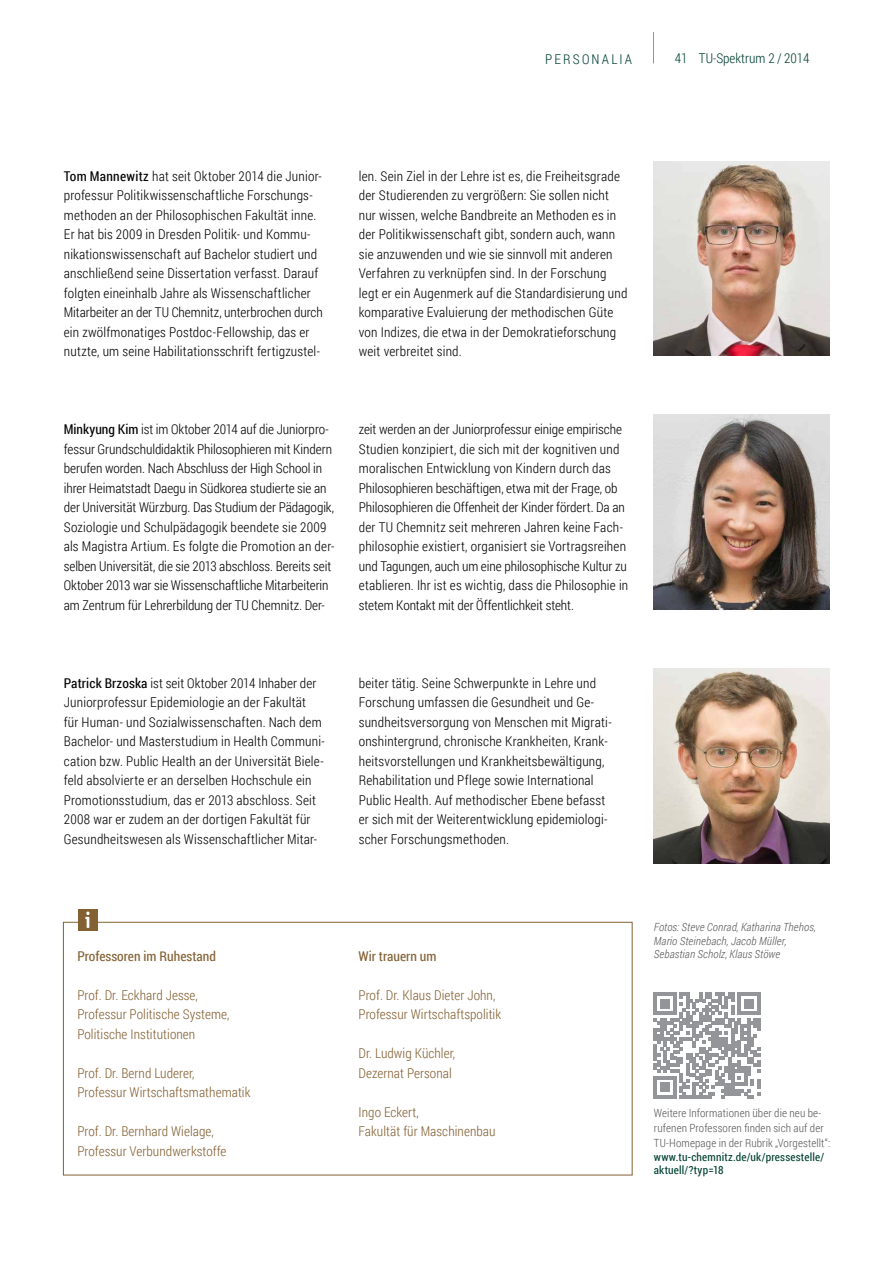
<style>
.page{position:relative;width:893px;height:1263px;background:#fff}
.page>*{position:absolute;margin:0;border:0;box-sizing:border-box;transform-origin:0 0}
.t1{font:300 13.5px/19.5px "Roboto Condensed";letter-spacing:.015em;color:#000}
.t2{font:300 13.5px/19.5px "Roboto Condensed";letter-spacing:-.005em;color:#000}
.t3{font:300 13.5px/19.5px "Roboto Condensed";letter-spacing:.005em;color:#836134}
.t4{font:13.5px "Roboto Condensed";color:#836134}
.t5{font:300 13.5px "Roboto Condensed";color:#004131}
.t6{font:300 13.5px "Roboto Condensed";letter-spacing:.16em;color:#004131}
.t7{font:300 11.25px/15px "Roboto Condensed";letter-spacing:.015em;color:#58595b}
.t8{font:italic 300 11.25px/13.5px "Roboto Condensed";letter-spacing:.01em;color:#58595b}
.t9{font:11.25px/13.5px "Roboto Condensed";letter-spacing:.015em;color:#004131}
.s1{font-weight:400}
</style>
<div class="page">
<hr style="left:653px;top:32px;width:1px;height:31px;background:#939598">
<img style="left:654px;top:161px;width:175px;height:195px">
<img style="left:654px;top:669px;width:175px;height:194px">
<img style="left:654px;top:415px;width:175px;height:194px">
<div style="left:63px;top:922px;width:569px;height:253px;border:1px solid #836134"></div>
<div style="left:79px;top:909px;width:19px;height:22px;background:#836134"></div>
<svg style="left:85px;top:911px;width:5px;height:17px"></svg>
<svg style="left:654px;top:992px;width:106px;height:107px"></svg>
<p class="t6" style="left:545px;top:50px;width:88px">PERSONALIA</p>
<p class="t5" style="left:675px;top:49px;width:136px">41 TU-Spektrum 2 / 2014</p>
<p class="t1" style="left:64px;top:166px;width:261px"><span class="s1">Tom Mannewitz</span> hat seit Oktober 2014 die Junior&shy;professur Politikwissenschaftliche Forschungs&shy;methoden an der Philosophischen Fakultät inne.<br>Er hat bis 2009 in Dresden Politik- und Kommu&shy;nikationswissenschaft auf Bachelor studiert und anschließend seine Dissertation verfasst. Darauf folgten eineinhalb Jahre als Wissenschaftlicher Mitarbeiter an der TU Chemnitz, unterbrochen durch ein zwölfmonatiges Postdoc-Fellowship, das er nutzte, um seine Habilitationsschrift fertigzustel-</p>
<p class="t1" style="left:359px;top:166px;width:270px">len. Sein Ziel in der Lehre ist es, die Freiheitsgrade der Studierenden zu vergrößern: Sie sollen nicht nur wissen, welche Bandbreite an Methoden es in der Politikwissenschaft gibt, sondern auch, wann sie anzuwenden und wie sie sinnvoll mit anderen Verfahren zu verknüpfen sind. In der Forschung legt er ein Augenmerk auf die Standardisierung und komparative Evaluierung der methodischen Güte von Indizes, die etwa in der Demokratieforschung weit verbreitet sind.</p>
<p class="t2" style="left:64px;top:419px;width:272px"><span class="s1">Minkyung Kim</span> ist im Oktober 2014 auf die Juniorpro&shy;fessur Grundschuldidaktik Philosophieren mit Kindern berufen worden. Nach Abschluss der High School in ihrer Heimatstadt Daegu in Südkorea studierte sie an der Universität Würzburg. Das Studium der Pädagogik, Soziologie und Schulpädagogik beendete sie 2009 als Magistra Artium. Es folgte die Promotion an der&shy;selben Universität, die sie 2013 abschloss. Bereits seit Oktober 2013 war sie Wissenschaftliche Mitarbeiterin am Zentrum für Lehrerbildung der TU Chemnitz. Der-</p>
<p class="t1" style="left:359px;top:419px;width:271px">zeit werden an der Juniorprofessur einige empirische Studien konzipiert, die sich mit der kognitiven und moralischen Entwicklung von Kindern durch das Philosophieren beschäftigen, etwa mit der Frage, ob Philosophieren die Offenheit der Kinder fördert. Da an der TU Chemnitz seit mehreren Jahren keine Fach&shy;philosophie existiert, organisiert sie Vortragsreihen und Tagungen, auch um eine philosophische Kultur zu etablieren. Ihr ist es wichtig, dass die Philosophie in stetem Kontakt mit der Öffentlichkeit steht.</p>
<p class="t1" style="left:64px;top:673px;width:263px"><span class="s1">Patrick Brzoska</span> ist seit Oktober 2014 Inhaber der Juniorprofessur Epidemiologie an der Fakultät<br>für Human- und Sozialwissenschaften. Nach dem Bachelor- und Masterstudium in Health Communi&shy;cation bzw. Public Health an der Universität Biele&shy;feld absolvierte er an derselben Hochschule ein Promotionsstudium, das er 2013 abschloss. Seit 2008 war er zudem an der dortigen Fakultät für Gesundheitswesen als Wissenschaftlicher Mitar-</p>
<p class="t1" style="left:359px;top:673px;width:254px">beiter tätig. Seine Schwerpunkte in Lehre und Forschung umfassen die Gesundheit und Ge&shy;sundheitsversorgung von Menschen mit Migrati&shy;onshintergrund, chronische Krankheiten, Krank&shy;heitsvorstellungen und Krankheitsbewältigung, Rehabilitation und Pflege sowie International Public Health. Auf methodischer Ebene befasst er sich mit der Weiterentwicklung epidemiologi&shy;scher Forschungsmethoden.</p>
<p class="t4" style="left:77px;top:947px;width:140px">Professoren im Ruhestand</p>
<p class="t3" style="left:77px;top:985px;width:154px">Prof. Dr. Eckhard Jesse,<br>Professur Politische Systeme,<br>Politische Institutionen</p>
<p class="t3" style="left:77px;top:1063px;width:175px">Prof. Dr. Bernd Luderer,<br>Professur Wirtschaftsmathematik</p>
<p class="t3" style="left:77px;top:1121px;width:151px">Prof. Dr. Bernhard Wielage,<br>Professur Verbundwerkstoffe</p>
<p class="t8" style="left:654px;top:920px;width:164px">Fotos: Steve Conrad, Katharina Thehos,<br>Mario Steinebach, Jacob Müller,<br>Sebastian Scholz, Klaus Stöwe</p>
<p class="t4" style="left:359px;top:947px;width:79px">Wir trauern um</p>
<p class="t3" style="left:359px;top:985px;width:144px">Prof. Dr. Klaus Dieter John,<br>Professur Wirtschaftspolitik</p>
<p class="t3" style="left:359px;top:1043px;width:98px">Dr. Ludwig Küchler,<br>Dezernat Personal</p>
<p class="t3" style="left:359px;top:1102px;width:139px">Ingo Eckert,<br>Fakultät für Maschinenbau</p>
<p class="t7" style="left:654px;top:1105px;width:178px">Weitere Informationen über die neu be&shy;rufenen Professoren finden sich auf der<br>TU-Homepage in der Rubrik „Vorgestellt“:</p>
<p class="t9" style="left:654px;top:1149px;width:172px">www.tu-chemnitz.de/uk/pressestelle/ aktuell/?typ=18</p>
</div>
